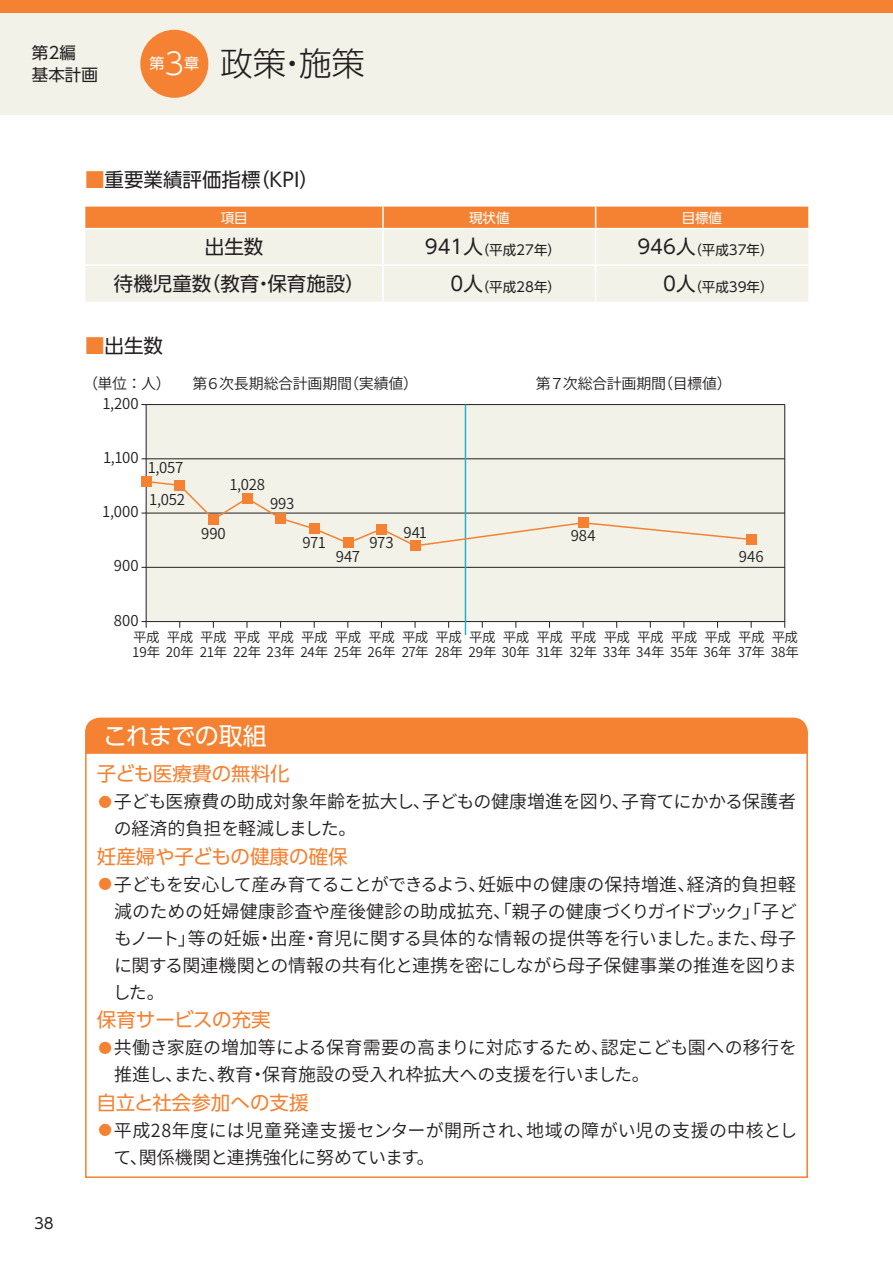
<style>
.page{position:relative;width:893px;height:1263px;background:#fff}
.page>*{position:absolute;margin:0;border:0;box-sizing:border-box;transform-origin:0 0}
.t1{font:300 33px "UD Shin Go Pro";color:#231f20}
.t2{font:24px "UD Shin Go Pro";letter-spacing:-.03em;color:#fff}
.t3{font:19.5px "UD Shin Go Pro";color:#f48232}
.t4{font:19.5px "UD Shin Go Pro";color:#231f20}
.t5{font:600 18px/27px "Noto Sans CJ Kjp";color:#231f20}
.t6{font:16.5px/22.5px "UD Shin Go Pro";color:#231f20}
.t7{font:600 15px/32.2px "Noto Sans CJ Kjp";letter-spacing:-.015em;color:#231f20}
.t8{font:15px "UD Shin Go Pro";color:#231f20}
.t9{font:600 13.5px/14.2px "Noto Sans CJ Kjp";letter-spacing:-.02em;color:#231f20}
.t10{font:13.5px "UD Shin Go Pro";color:#231f20}
.t11{font:13.5px "UD Shin Go Pro";color:#fff}
.s1{font-size:30px;color:#fff}
.s2{color:#f48232}
.s3{font-size:19.5px}
.s4{font-size:13.5px;color:#f48232}
</style>
<div class="page">
<div style="left:0;top:0;width:893px;height:115px;background:#f2f2e9"></div>
<div style="left:0;top:0;width:893px;height:13px;background:#f48232"></div>
<div style="left:140px;top:30px;width:68px;height:68px;background:#f48232;border-radius:50%"></div>
<div style="left:85px;top:229px;width:723px;height:73px;background:#f2f2e9"></div>
<div style="left:85px;top:207px;width:723px;height:21px;background:#f48232"></div>
<hr style="left:382px;top:229px;width:2px;height:35px;background:#fff">
<hr style="left:595px;top:229px;width:1px;height:35px;background:#fff">
<hr style="left:85px;top:264px;width:298px;height:2px;background:#fff">
<hr style="left:383px;top:264px;width:213px;height:2px;background:#fff">
<hr style="left:382px;top:266px;width:2px;height:36px;background:#fff">
<hr style="left:596px;top:264px;width:212px;height:2px;background:#fff">
<hr style="left:595px;top:266px;width:1px;height:36px;background:#fff">
<div style="left:85px;top:718px;width:723px;height:34px;background:#f48232"></div>
<div style="left:85px;top:752px;width:723px;height:426px;border:2px solid #f48232"></div>
<div style="left:146px;top:405px;width:639px;height:217px;background:#f2f2e9"></div>
<hr style="left:141px;top:621px;width:644px;height:1px;background:#231f20">
<hr style="left:141px;top:567px;width:644px;height:1px;background:#231f20">
<hr style="left:141px;top:513px;width:644px;height:1px;background:#231f20">
<hr style="left:141px;top:459px;width:644px;height:1px;background:#231f20">
<hr style="left:141px;top:404px;width:644px;height:1px;background:#231f20">
<hr style="left:146px;top:405px;width:1px;height:223px;background:#231f20">
<hr style="left:784px;top:405px;width:1px;height:223px;background:#231f20">
<div style="left:141px;top:476px;width:10px;height:10px;background:#f48232"></div>
<div style="left:343px;top:538px;width:10px;height:10px;background:#f48232"></div>
<div style="left:410px;top:541px;width:10px;height:10px;background:#f48232"></div>
<div style="left:746px;top:534px;width:10px;height:10px;background:#f48232"></div>
<hr style="left:465px;top:405px;width:1px;height:230px;background:#23afd4">
<svg style="left:145px;top:480px;width:608px;height:67px"></svg>
<p class="t6" style="left:32px;top:41px;width:67px">第２編<br>基本計画</p>
<h1 class="t1" style="left:149px;top:37px;width:217px"><sup>第</sup><span class="s1">3</span><sup>章</sup> 政策・施策</h1>
<p class="t4" style="left:85px;top:164px;width:236px"><span class="s2">■</span>重要業績評価指標（KPI）</p>
<p class="t11" style="left:221px;top:207px;width:28px">項目</p>
<p class="t11" style="left:469px;top:207px;width:42px">現状値</p>
<p class="t11" style="left:682px;top:207px;width:42px">目標値</p>
<p class="t4" style="left:205px;top:231px;width:60px">出生数</p>
<p class="t10" style="left:425px;top:239px;width:138px"><span class="s3">941人</span>（平成27年）</p>
<p class="t10" style="left:637px;top:239px;width:138px"><span class="s3">946人</span>（平成37年）</p>
<p class="t4" style="left:114px;top:268px;width:252px">待機児童数（教育・保育施設）</p>
<p class="t10" style="left:451px;top:275px;width:112px"><span class="s3">0人</span>（平成28年）</p>
<p class="t10" style="left:663px;top:275px;width:112px"><span class="s3">0人</span>（平成39年）</p>
<p class="t4" style="left:85px;top:330px;width:79px"><span class="s2">■</span>出生数</p>
<p class="t7" style="left:83px;top:367px;width:89px">（単位：人）</p>
<p class="t7" style="left:192px;top:367px;width:227px">第６次長期総合計画期間（実績値）</p>
<p class="t7" style="left:536px;top:367px;width:197px">第７次総合計画期間（目標値）</p>
<p class="t7" style="left:102px;top:387px;width:38px">1,200</p>
<p class="t7" style="left:103px;top:442px;width:37px">1,100</p>
<p class="t7" style="left:102px;top:496px;width:38px">1,000</p>
<p class="t7" style="left:148px;top:452px;width:39px">1,057<br>1,052</p>
<p class="t7" style="left:114px;top:550px;width:26px">900</p>
<p class="t7" style="left:114px;top:604px;width:26px">800</p>
<p class="t7" style="left:229px;top:469px;width:37px">1,028</p>
<p class="t7" style="left:201px;top:518px;width:26px">990</p>
<p class="t7" style="left:270px;top:488px;width:26px">993</p>
<p class="t7" style="left:302px;top:527px;width:25px">971</p>
<p class="t7" style="left:336px;top:540px;width:26px">947</p>
<p class="t7" style="left:370px;top:527px;width:25px">973</p>
<p class="t7" style="left:403px;top:516px;width:25px">941</p>
<p class="t7" style="left:571px;top:520px;width:26px">984</p>
<p class="t7" style="left:739px;top:540px;width:26px">946</p>
<p class="t9" style="left:132px;top:631px;width:265px">平成<br>19年 20年 21年 22年 23年 24年 25年 26年</p>
<p class="t9" style="left:167px;top:631px;width:28px">平成</p>
<p class="t9" style="left:200px;top:631px;width:28px">平成</p>
<p class="t9" style="left:234px;top:631px;width:28px">平成</p>
<p class="t9" style="left:268px;top:631px;width:28px">平成</p>
<p class="t9" style="left:301px;top:631px;width:28px">平成</p>
<p class="t9" style="left:335px;top:631px;width:28px">平成</p>
<p class="t9" style="left:368px;top:631px;width:28px">平成</p>
<p class="t9" style="left:402px;top:631px;width:163px">平成<br>27年 28年 29年 30年 31年</p>
<p class="t9" style="left:436px;top:631px;width:28px">平成</p>
<p class="t9" style="left:469px;top:631px;width:28px">平成</p>
<p class="t9" style="left:503px;top:631px;width:28px">平成</p>
<p class="t9" style="left:536px;top:631px;width:28px">平成</p>
<p class="t9" style="left:569px;top:631px;width:231px">平成<br>32年 33年 34年 35年 36年 37年 38年</p>
<p class="t9" style="left:604px;top:631px;width:28px">平成</p>
<p class="t9" style="left:637px;top:631px;width:28px">平成</p>
<p class="t9" style="left:671px;top:631px;width:28px">平成</p>
<p class="t9" style="left:704px;top:631px;width:28px">平成</p>
<p class="t9" style="left:738px;top:631px;width:28px">平成</p>
<p class="t9" style="left:772px;top:631px;width:28px">平成</p>
<p class="t8" style="left:34px;top:1211px;width:21px">38</p>
<h2 class="t2" style="left:103px;top:716px;width:165px">これまでの取組</h2>
<p class="t3" style="left:97px;top:758px;width:194px">子ども医療費の無料化</p>
<p class="t5" style="left:114px;top:789px;width:684px;text-indent:-15px"><span class="s4">●</span>子ども医療費の助成対象年齢を拡大し、子どもの健康増進を図り、子育てにかかる保護者の経済的負担を軽減しました。</p>
<p class="t3" style="left:97px;top:840px;width:252px">妊産婦や子どもの健康の確保</p>
<p class="t5" style="left:113px;top:871px;width:686px;text-align:justify;text-indent:-14px"><span class="s4">●</span>子どもを安心して産み育てることができるよう、妊娠中の健康の保持増進、経済的負担軽減のための妊婦健康診査や産後健診の助成拡充、「親子の健康づくりガイドブック」「子どもノート」等の妊娠・出産・育児に関する具体的な情報の提供等を行いました。また、母子に関する関連機関との情報の共有化と連携を密にしながら母子保健事業の推進を図りました。</p>
<p class="t3" style="left:97px;top:1004px;width:175px">保育サービスの充実</p>
<p class="t5" style="left:114px;top:1035px;width:685px;text-indent:-16px"><span class="s4">●</span>共働き家庭の増加等による保育需要の高まりに対応するため、認定こども園への移行を推進し、また、教育・保育施設の受入れ枠拡大への支援を行いました。</p>
<p class="t3" style="left:97px;top:1086px;width:213px">自立と社会参加への支援</p>
<p class="t5" style="left:113px;top:1117px;width:685px;text-indent:-15px"><span class="s4">●</span>平成28年度には児童発達支援センターが開所され、地域の障がい児の支援の中核として、関係機関と連携強化に努めています。</p>
</div>
